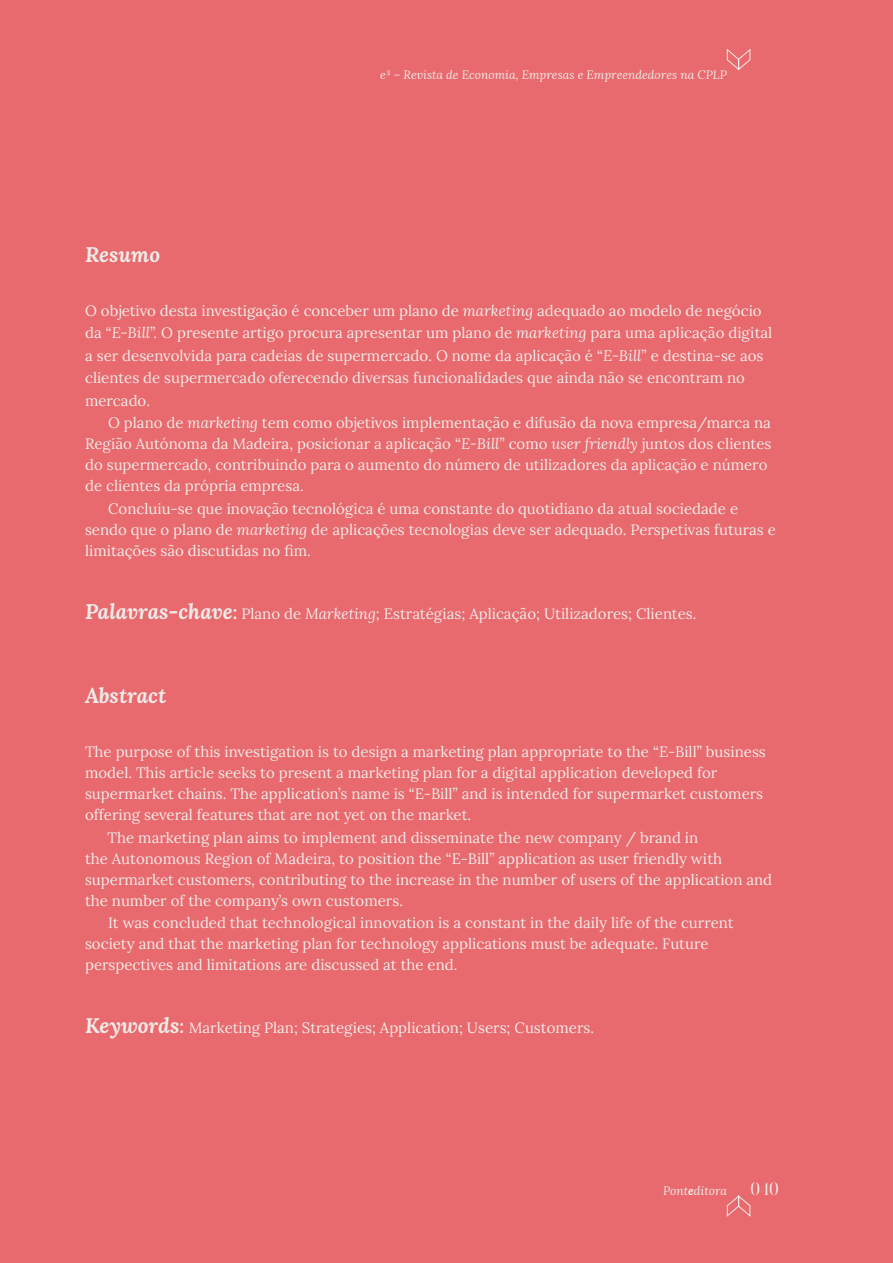
<style>
.page{position:relative;width:893px;height:1263px;background:#e8696e}
.page>*{position:absolute;margin:0;border:0;box-sizing:border-box;transform-origin:0 0}
.t1{font:italic 700 21px "Lora";color:#eeebe8}
.t2{font:18px "MADE Canvas";color:#eeebe8}
.t3{font:15px/21px "Lora";color:#eeebe8}
.t4{font:italic 12px "Lora";color:#eeebe8}
.s1{font-style:italic}
.s2{font-weight:700;font-style:italic;font-size:21px}
.s3{font-weight:700;font-style:italic;font-size:18px}
.s4{font-weight:700}
</style>
<div class="page">
<svg style="left:726px;top:1195px;width:25px;height:22px"></svg>
<svg style="left:726px;top:49px;width:25px;height:22px"></svg>
<h1 class="t1" style="left:85px;top:239px;width:77px">Resumo</h1>
<p class="t4" style="left:380px;top:66px;width:348px">e³ – Revista de Economia, Empresas e Empreendedores na CPLP</p>
<p class="t3" style="left:85px;top:298px;width:689px;line-height:22.5px">O objetivo desta investigação é conceber um plano de <span class="s1">marketing</span> adequado ao modelo de negócio da “<span class="s1">E-Bill</span>”. O presente artigo procura apresentar um plano de <span class="s1">marketing</span> para uma aplicação digital a ser desenvolvida para cadeias de supermercado. O nome da aplicação é “<span class="s1">E-Bill</span>” e destina-se aos clientes de supermercado oferecendo diversas funcionalidades que ainda não se encontram no mercado.</p>
<p class="t3" style="left:85px;top:412px;width:688px;text-indent:23px">O plano de <span class="s1">marketing</span> tem como objetivos implementação e difusão da nova empresa/marca na Região Autónoma da Madeira, posicionar a aplicação “<span class="s1">E-Bill</span>” como <span class="s1">user friendly</span> juntos dos clientes do supermercado, contribuindo para o aumento do número de utilizadores da aplicação e número de clientes da própria empresa.</p>
<p class="t3" style="left:85px;top:497px;width:692px;text-indent:23px">Concluiu-se que inovação tecnológica é uma constante do quotidiano da atual sociedade e sendo que o plano de <span class="s1">marketing</span> de aplicações tecnologias deve ser adequado. Perspetivas futuras e limitações são discutidas no fim.</p>
<p class="t3" style="left:85px;top:602px;width:613px"><span class="s2">Palavras-chave</span><span class="s3">:</span> Plano de <span class="s1">Marketing</span>; Estratégias; Aplicação; Utilizadores; Clientes.</p>
<h1 class="t1" style="left:85px;top:680px;width:83px">Abstract</h1>
<p class="t3" style="left:85px;top:740px;width:682px">The purpose of this investigation is to design a marketing plan appropriate to the “E-Bill” business model. This article seeks to present a marketing plan for a digital application developed for supermarket chains. The application’s name is “E-Bill” and is intended for supermarket customers offering several features that are not yet on the market.</p>
<p class="t3" style="left:85px;top:826px;width:689px;text-indent:23px">The marketing plan aims to implement and disseminate the new company / brand in<br>the Autonomous Region of Madeira, to position the “E-Bill” application as user friendly with supermarket customers, contributing to the increase in the number of users of the application and the number of the company’s own customers.</p>
<p class="t3" style="left:85px;top:911px;width:650px;text-indent:23px">It was concluded that technological innovation is a constant in the daily life of the current society and that the marketing plan for technology applications must be adequate. Future perspectives and limitations are discussed at the end.</p>
<p class="t3" style="left:85px;top:1016px;width:511px"><span class="s2">Keywords</span><span class="s3">:</span> Marketing Plan; Strategies; Application; Users; Customers.</p>
<p class="t4" style="left:663px;top:1183px;width:65px">Pont<span class="s4">e</span>ditora</p>
<p class="t2" style="left:750px;top:1179px;width:30px">040</p>
</div>
